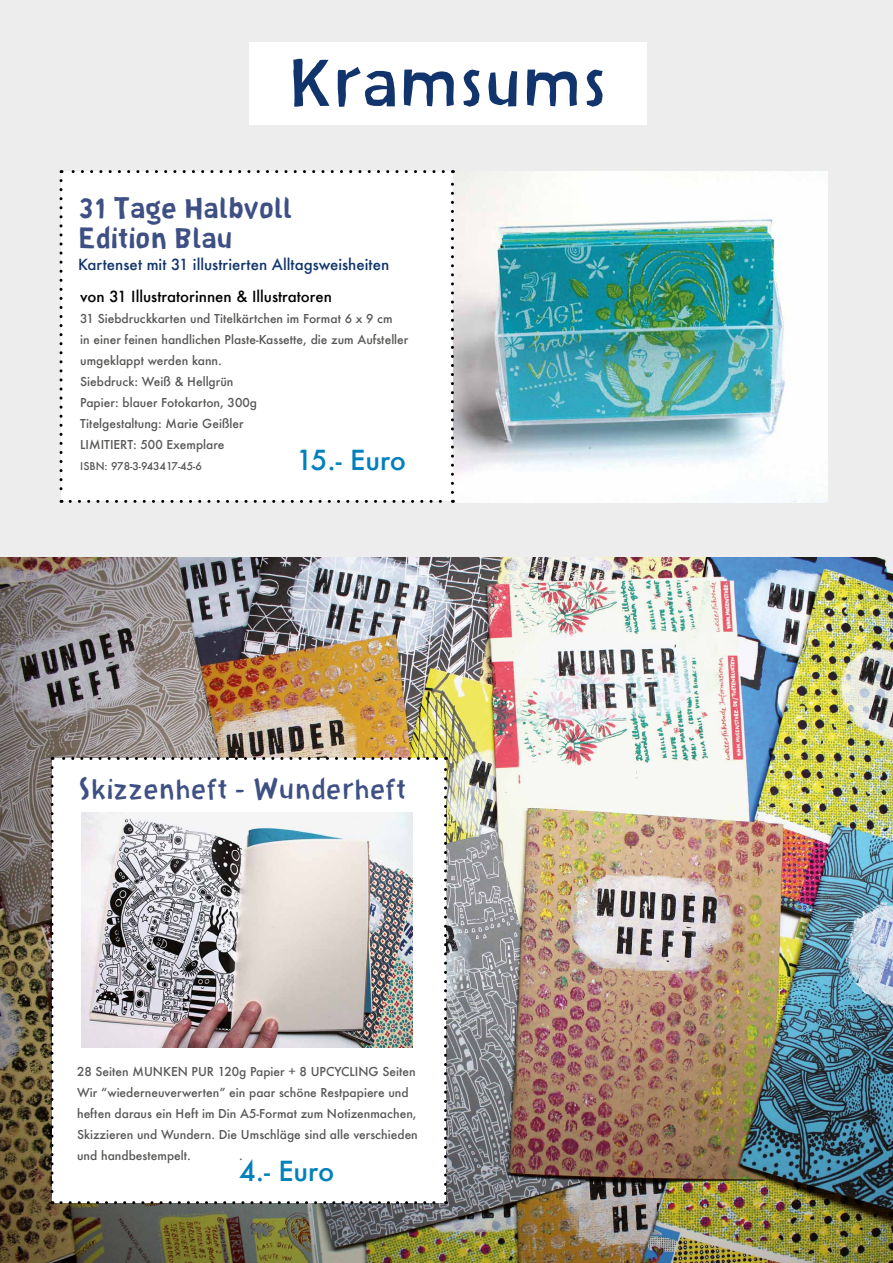
<style>
.page{position:relative;width:893px;height:1263px;background:#ededed}
.page>*{position:absolute;margin:0;border:0;box-sizing:border-box;transform-origin:0 0}
.t1{font:72px "Charlottine Mince";color:#11346d}
.t2{font:30px/30px "Charlottine Chouette";color:#3e4f84}
.t3{font:30px "Charlottine Chouette Mince";color:#3e4f84}
.t4{font:500 27px "Futura";color:#0080bc}
.t5{font:500 15px "Futura";color:#11346d}
.t6{font:500 15px "Futura";color:#000}
.t7{font:500 12px/21px "Futura";color:#575756}
.t8{font:500 10.5px "Futura";color:#575756}
</style>
<div class="page">
<img style="left:454px;top:171px;width:373px;height:332px">
<div style="left:61px;top:172px;width:391px;height:329px;background:#fff"></div>
<svg style="left:60px;top:180px;width:3px;height:323px"></svg>
<svg style="left:70px;top:500px;width:383px;height:3px"></svg>
<svg style="left:451px;top:170px;width:3px;height:322px"></svg>
<svg style="left:61px;top:170px;width:382px;height:3px"></svg>
<img style="left:0;top:558px;width:893px;height:705px">
<div style="left:52px;top:758px;width:394px;height:445px;background:#fff"></div>
<svg style="left:51px;top:767px;width:3px;height:437px"></svg>
<svg style="left:61px;top:1201px;width:386px;height:3px"></svg>
<svg style="left:444px;top:757px;width:3px;height:436px"></svg>
<svg style="left:52px;top:757px;width:385px;height:3px"></svg>
<img style="left:82px;top:813px;width:330px;height:234px">
<div style="left:249px;top:43px;width:397px;height:82px;background:#fff"></div>
<h1 class="t1" style="left:288px;top:42px;width:320px">Kramsums</h1>
<h2 class="t2" style="left:78px;top:192px;width:215px">31 Tage Halbvoll<br>Edition Blau</h2>
<p class="t5" style="left:78px;top:254px;width:313px">Kartenset mit 31 illustrierten Alltagsweisheiten</p>
<p class="t6" style="left:80px;top:286px;width:253px">von 31 Illustratorinnen &amp; Illustratoren</p>
<p class="t7" style="left:80px;top:308px;width:330px">31 Siebdruckkarten und Titelkärtchen im Format 6 x 9 cm<br>in einer feinen handlichen Plaste-Kassette, die zum Aufsteller umgeklappt werden kann.<br>Siebdruck: Weiß &amp; Hellgrün<br>Papier: blauer Fotokarton, 300g<br>Titelgestaltung: Marie Geißler<br>LIMITIERT: 500 Exemplare</p>
<p class="t8" style="left:80px;top:459px;width:123px">ISBN: 978-3-943417-45-6</p>
<h3 class="t4" style="left:296px;top:442px;width:111px">15.- Euro</h3>
<h2 class="t3" style="left:78px;top:772px;width:330px">Skizzenheft - Wunderheft</h2>
<p class="t7" style="left:77px;top:1061px;width:342px">28 Seiten MUNKEN PUR 120g Papier + 8 UPCYCLING Seiten Wir “wiederneuverwerten” ein paar schöne Restpapiere und heften daraus ein Heft im Din A5-Format zum Notizenmachen, Skizzieren und Wundern. Die Umschläge sind alle verschieden und handbestempelt.</p>
<p class="t7" style="left:239px;top:1145px;width:5px">.</p>
<h3 class="t4" style="left:239px;top:1153px;width:97px">4.- Euro</h3>
</div>
